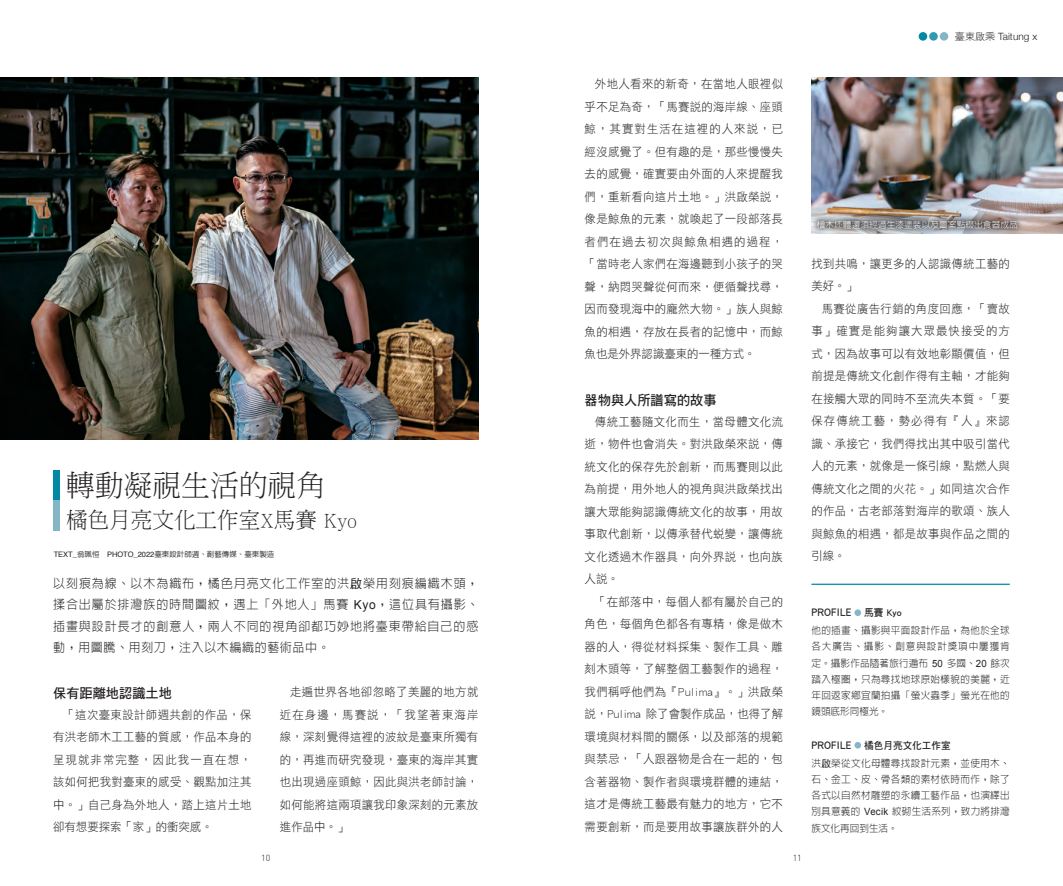
<style>
.page{position:relative;width:1063px;height:886px;background:#fff}
.page>*{position:absolute;margin:0;border:0;box-sizing:border-box;transform-origin:0 0}
.刊頭大標{font:30px "DF Ming Std W3";color:#231f20;scale:.96 1}
.刊頭大標-2{font:22.5px "DF Ming Std W3";color:#231f20;scale:.96 1}
.內文-反白字{font:13.75px "DF Hei Std W7";color:#231f20;scale:.96 1}
.刊頭大標-前言{font:300 12.5px/21.2px "AR Hei B5";letter-spacing:.075em;color:#231f20;text-align:justify;scale:.96 1}
.內文-反白字-2{font:11.88px/22.5px "DF Hei Std W3";letter-spacing:.025em;color:#231f20;text-align:justify;scale:.96 1}
.內文-反白字-3{font:11.25px "DF Hei Std W7";color:#231f20;scale:.96 1}
.內文-反白字-4{font:300 10px/16.2px "AR Hei B5";letter-spacing:.035em;color:#231f20;text-align:justify;scale:.96 1}
.內文-反白字-5{font:10px "DF Hei Std W7";color:#231f20;scale:.96 1}
.t1{font:300 10px "Helvetica Neue";letter-spacing:.01em;color:#231f20}
.圖說1_2_3{font:300 8.75px "AR Hei B5";color:#fff}
.t2{font:300 8.75px "DIN";color:#231f20}
.作者{font:500 7.5px "AR Hei B5";color:#231f20}
.s1{font-family:"DF Hei Std W3";font-weight:400}
.s2{font-family:"Helvetica";font-weight:400}
.s3{font-family:"DF Hei Std W5";font-weight:400}
.s4{font-family:"Arial";font-weight:400}
</style>
<div class="page">
<div style="left:919px;top:32px;width:8px;height:9px;background:#0089a4;border-radius:50%"></div>
<div style="left:929px;top:32px;width:9px;height:9px;background:#3299b2;border-radius:50%"></div>
<div style="left:940px;top:32px;width:8px;height:9px;background:#85b6c8;border-radius:50%"></div>
<div style="left:53px;top:471px;width:6px;height:30px;background:#0089a4"></div>
<div style="left:53px;top:501px;width:6px;height:30px;background:#85b6c8"></div>
<div style="left:854px;top:609px;width:7px;height:7px;background:#85b6c8;border-radius:50%"></div>
<div style="left:854px;top:742px;width:7px;height:6px;background:#85b6c8;border-radius:50%"></div>
<img style="left:0;top:78px;width:478px;height:361px">
<img style="left:811px;top:78px;width:252px;height:156px">
<hr style="left:811px;top:584px;width:199px;height:1px;background:#0089a4">
<div style="left:811px;top:214px;width:213px;height:21px;background:#231f20;opacity:.75"></div>
<p class="t1" style="left:955px;top:28px;width:84px"><span class="s1">臺東啟乘</span> Taitung x</p>
<p class="刊頭大標" style="left:66px;top:469px;width:272px">轉動凝視生活的視角</p>
<p class="刊頭大標-2" style="left:66px;top:507px;width:305px">橘色月亮文化工作室X馬賽 Kyo</p>
<p class="作者" style="left:54px;top:550px;width:222px"><span class="s2">TEXT_</span>翁珮恒　<span class="s2">PHOTO_2022</span>臺東設計師週、創藝傳媒、臺東製造</p>
<p class="刊頭大標-前言" style="left:53px;top:573px;width:444px">以刻痕為線、以木為織布，橘色月亮文化工作室的洪<span class="s3">啟</span>榮用刻痕編織木頭，揉合出屬於排灣族的時間圖紋，遇上「外地人」馬賽 <span class="s4">Kyo</span>，這位具有攝影、插畫與設計長才的創意人，兩人不同的視角卻都巧妙地將臺東帶給自己的感動，用圖騰、用刻刀，注入以木編織的藝術品中。</p>
<p class="內文-反白字" style="left:53px;top:685px;width:125px">保有距離地認識土地</p>
<p class="內文-反白字-2" style="left:53px;top:703px;width:208px;text-indent:10px">「這次臺東設計師週共創的作品，保有洪老師木工工藝的質感，作品本身的呈現就非常完整，因此我一直在想，該如何把我對臺東的感受、觀點加注其中。」自己身為外地人，踏上這片土地卻有想要探索「家」的衝突感。</p>
<p class="內文-反白字-2" style="left:280px;top:680px;width:208px;text-indent:10px">走遍世界各地卻忽略了美麗的地方就近在身邊，馬賽說，「我望著東海岸線，深刻覺得這裡的波紋是臺東所獨有的，再進而研究發現，臺東的海岸其實也出現過座頭鯨，因此與洪老師討論，如何能將這兩項讓我印象深刻的元素放進作品中。」</p>
<p class="內文-反白字-2" style="left:585px;top:72px;width:208px;text-indent:10px">外地人看來的新奇，在當地人眼裡似乎不足為奇，「馬賽說的海岸線、座頭鯨，其實對生活在這裡的人來說，已經沒感覺了。但有趣的是，那些慢慢失去的感覺，確實要由外面的人來提醒我們，重新看向這片土地。」洪啟榮說，像是鯨魚的元素，就喚起了一段部落長者們在過去初次與鯨魚相遇的過程，「當時老人家們在海邊聽到小孩子的哭聲，納悶哭聲從何而來，便循聲找尋，因而發現海中的龐然大物。」族人與鯨魚的相遇，存放在長者的記憶中，而鯨魚也是外界認識臺東的一種方式。</p>
<p class="內文-反白字" style="left:585px;top:392px;width:139px">器物與人所譜寫的故事</p>
<p class="內文-反白字-2" style="left:585px;top:410px;width:208px;text-indent:10px">傳統工藝隨文化而生，當母體文化流逝，物件也會消失。對洪啟榮來說，傳統文化的保存先於創新，而馬賽則以此為前提，用外地人的視角與洪啟榮找出讓大眾能夠認識傳統文化的故事，用故事取代創新，以傳承替代蛻變，讓傳統文化透過木作器具，向外界說，也向族人說。</p>
<p class="內文-反白字-2" style="left:585px;top:590px;width:208px;text-indent:10px">「在部落中，每個人都有屬於自己的角色，每個角色都各有專精，像是做木器的人，得從材料採集、製作工具、雕刻木頭等，了解整個工藝製作的過程，我們稱呼他們為『Pulima』。」洪啟榮說，Pulima 除了會製作成品，也得了解環境與材料間的關係，以及部落的規範與禁忌，「人跟器物是合在一起的，包含著器物、製作者與環境群體的連結，這才是傳統工藝最有魅力的地方，它不需要創新，而是要用故事讓族群外的人</p>
<p class="t2" style="left:261px;top:852px;width:10px">10</p>
<p class="t2" style="left:793px;top:852px;width:10px">11</p>
<p class="圖說1_2_3" style="left:817px;top:220px;width:203px">檜木坯體還須經過生漆塗裝以及圖案點綴出食器成品</p>
<p class="內文-反白字-2" style="left:811px;top:252px;width:208px">找到共鳴，讓更多的人認識傳統工藝的美好。」</p>
<p class="內文-反白字-2" style="left:811px;top:297px;width:208px;text-indent:10px">馬賽從廣告行銷的角度回應，「賣故事」確實是能夠讓大眾最快接受的方式，因為故事可以有效地彰顯價值，但前提是傳統文化創作得有主軸，才能夠在接觸大眾的同時不至流失本質。「要保存傳統工藝，勢必得有『人』來認識、承接它，我們得找出其中吸引當代人的元素，就像是一條引線，點燃人與傳統文化之間的火花。」如同這次合作的作品，古老部落對海岸的歌頌、族人與鯨魚的相遇，都是故事與作品之間的引線。</p>
<p class="內文-反白字-3" style="left:811px;top:606px;width:43px">PROFILE</p>
<p class="內文-反白字-5" style="left:864px;top:607px;width:40px">馬賽 Kyo</p>
<p class="內文-反白字-4" style="left:811px;top:622px;width:208px">他的插畫、攝影與平面設計作品，為他於全球各大廣告、攝影、創意與設計獎項中屢獲肯定。攝影作品隨著旅行遍布 <span class="s4">50</span> 多國、<span class="s4">20</span> 餘次踏入極圈，只為尋找地球原始樣貌的美麗，近年回返家鄉宜蘭拍攝「螢火蟲季」螢光在他的鏡頭底形同極光。</p>
<p class="內文-反白字-3" style="left:811px;top:738px;width:43px">PROFILE</p>
<p class="內文-反白字-5" style="left:864px;top:740px;width:91px">橘色月亮文化工作室</p>
<p class="內文-反白字-4" style="left:811px;top:755px;width:208px">洪<span class="s3">啟</span>榮從文化母體尋找設計元素，並使用木、石、金工、皮、骨各類的素材依時而作，除了各式以自然材雕塑的永續工藝作品，也演繹出別具意義的 <span class="s4">Vecik</span> 紋砌生活系列，致力將排灣族文化再回到生活。</p>
</div>
